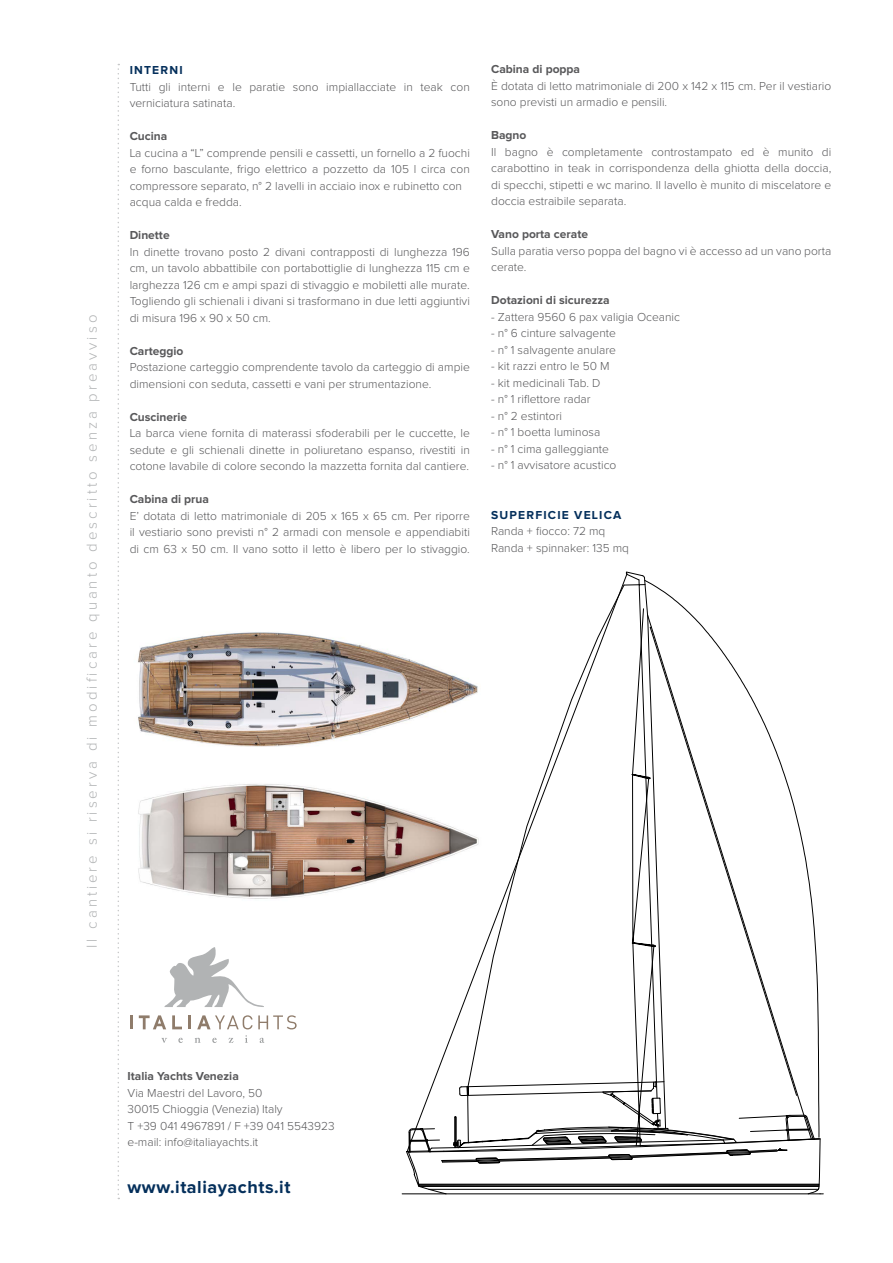
<style>
.page{position:relative;width:893px;height:1263px;background:#fff}
.page>*{position:absolute;margin:0;border:0;box-sizing:border-box;transform-origin:0 0}
.t1{font:700 18px "Proxima Nova";letter-spacing:.03em;color:#042f5b}
.t2{font:300 15px "Proxima Nova";letter-spacing:.2em;color:#b1b3b4}
.Testo{font:300 12px/16.5px "Proxima Nova";color:#58585a}
.Testo-2{font:700 12px "Proxima Nova";color:#58585a}
.Testo-3{font:700 12px "Proxima Nova";letter-spacing:.1em;color:#042f5b}
</style>
<div class="page">
<hr style="left:402px;top:1193px;width:421px;height:1px;background:#000">
<svg style="left:406px;top:571px;width:415px;height:624px"></svg>
<hr style="left:429px;top:1189px;width:389px;height:1px;background:#000">
<svg style="left:118px;top:64px;width:1px;height:1135px"></svg>
<svg style="left:130px;top:1015px;width:2px;height:14px"></svg>
<svg style="left:139px;top:1015px;width:27px;height:14px"></svg>
<svg style="left:172px;top:1015px;width:10px;height:14px"></svg>
<hr style="left:188px;top:1015px;width:3px;height:14px;background:#8f7c6b">
<svg style="left:197px;top:1015px;width:100px;height:14px"></svg>
<svg style="left:164px;top:947px;width:100px;height:60px"></svg>
<svg style="left:161px;top:1038px;width:6px;height:5px"></svg>
<svg style="left:178px;top:1038px;width:5px;height:5px"></svg>
<svg style="left:195px;top:1038px;width:6px;height:5px"></svg>
<svg style="left:212px;top:1038px;width:5px;height:5px"></svg>
<svg style="left:228px;top:1038px;width:6px;height:5px"></svg>
<svg style="left:245px;top:1035px;width:3px;height:8px"></svg>
<svg style="left:260px;top:1038px;width:4px;height:5px"></svg>
<img style="left:138px;top:768px;width:348px;height:145px">
<img style="left:138px;top:614px;width:346px;height:146px">
<p class="t2" style="left:85px;top:948px;width:635px;rotate:-90deg">Il cantiere si riserva di modificare quanto descritto senza preavviso</p>
<p class="Testo-3" style="left:130px;top:65px;width:54px">INTERNI</p>
<p class="Testo" style="left:130px;top:79px;width:342px">Tutti gli interni e le paratie sono impiallacciate in teak con verniciatura satinata.</p>
<p class="Testo-2" style="left:130px;top:131px;width:39px">Cucina</p>
<p class="Testo" style="left:130px;top:145px;width:342px;text-align:justify">La cucina a “L” comprende pensili e cassetti, un fornello a 2 fuochi e forno basculante, frigo elettrico a pozzetto da 105 l circa con compressore separato, n° 2 lavelli in acciaio inox e rubinetto con</p>
<p class="Testo" style="left:130px;top:194px;width:114px">acqua calda e fredda.</p>
<p class="Testo-2" style="left:130px;top:230px;width:41px">Dinette</p>
<p class="Testo" style="left:130px;top:244px;width:342px;text-align:justify">In dinette trovano posto 2 divani contrapposti di lunghezza 196 cm, un tavolo abbattibile con portabottiglie di lunghezza 115 cm e larghezza 126 cm e ampi spazi di stivaggio e mobiletti alle murate.</p>
<p class="Testo" style="left:130px;top:293px;width:342px">Togliendo gli schienali i divani si trasformano in due letti aggiuntivi di misura 196 x 90 x 50 cm.</p>
<p class="Testo-2" style="left:130px;top:345px;width:55px">Carteggio</p>
<p class="Testo" style="left:130px;top:359px;width:342px">Postazione carteggio comprendente tavolo da carteggio di ampie dimensioni con seduta, cassetti e vani per strumentazione.</p>
<p class="Testo-2" style="left:130px;top:411px;width:59px">Cuscinerie</p>
<p class="Testo" style="left:130px;top:425px;width:342px;text-align:justify">La barca viene fornita di materassi sfoderabili per le cuccette, le sedute e gli schienali dinette in poliuretano espanso, rivestiti in cotone lavabile di colore secondo la mazzetta fornita dal cantiere.</p>
<p class="Testo-2" style="left:130px;top:494px;width:81px">Cabina di prua</p>
<p class="Testo" style="left:130px;top:508px;width:342px;text-align:justify">E’ dotata di letto matrimoniale di 205 x 165 x 65 cm. Per riporre il vestiario sono previsti n° 2 armadi con mensole e appendiabiti di cm 63 x 50 cm. Il vano sotto il letto è libero per lo stivaggio.</p>
<p class="Testo-2" style="left:491px;top:64px;width:90px">Cabina di poppa</p>
<p class="Testo" style="left:491px;top:78px;width:342px">È dotata di letto matrimoniale di 200 x 142 x 115 cm. Per il vestiario sono previsti un armadio e pensili.</p>
<p class="Testo-2" style="left:491px;top:130px;width:37px">Bagno</p>
<p class="Testo" style="left:491px;top:144px;width:342px;text-align:justify">Il bagno è completamente controstampato ed è munito di carabottino in teak in corrispondenza della ghiotta della doccia, di specchi, stipetti e wc marino. Il lavello è munito di miscelatore e doccia estraibile separata.</p>
<p class="Testo-2" style="left:491px;top:229px;width:98px">Vano porta cerate</p>
<p class="Testo" style="left:491px;top:243px;width:342px">Sulla paratia verso poppa del bagno vi è accesso ad un vano porta cerate.</p>
<p class="Testo-2" style="left:491px;top:295px;width:120px">Dotazioni di sicurezza</p>
<p class="Testo" style="left:491px;top:309px;width:190px">- Zattera 9560 6 pax valigia Oceanic</p>
<p class="Testo" style="left:491px;top:326px;width:126px">- n° 6 cinture salvagente</p>
<p class="Testo" style="left:491px;top:342px;width:126px">- n° 1 salvagente anulare</p>
<p class="Testo" style="left:491px;top:359px;width:120px">- kit razzi entro le 50 M</p>
<p class="Testo" style="left:491px;top:375px;width:111px">- kit medicinali Tab. D</p>
<p class="Testo" style="left:491px;top:392px;width:101px">- n° 1 riflettore radar</p>
<p class="Testo" style="left:491px;top:408px;width:72px">- n° 2 estintori</p>
<p class="Testo" style="left:491px;top:425px;width:111px">- n° 1 boetta luminosa</p>
<p class="Testo" style="left:491px;top:441px;width:119px">- n° 1 cima galleggiante</p>
<p class="Testo" style="left:491px;top:458px;width:127px">- n° 1 avvisatore acustico</p>
<p class="Testo-3" style="left:491px;top:509px;width:132px">SUPERFICIE VELICA</p>
<p class="Testo" style="left:491px;top:524px;width:116px">Randa + fiocco: 72 mq</p>
<p class="Testo" style="left:491px;top:540px;width:139px">Randa + spinnaker: 135 mq</p>
<p class="Testo-2" style="left:128px;top:1071px;width:113px">Italia Yachts Venezia</p>
<p class="Testo" style="left:128px;top:1085px;width:136px">Via Maestri del Lavoro, 50</p>
<p class="Testo" style="left:128px;top:1102px;width:157px">30015 Chioggia (Venezia) Italy</p>
<p class="Testo" style="left:128px;top:1118px;width:209px">T +39 041 4967891 / F +39 041 5543923</p>
<p class="Testo" style="left:128px;top:1135px;width:132px">e-mail: info@italiayachts.it</p>
<p class="t1" style="left:128px;top:1179px;width:164px">www.italiayachts.it</p>
</div>
